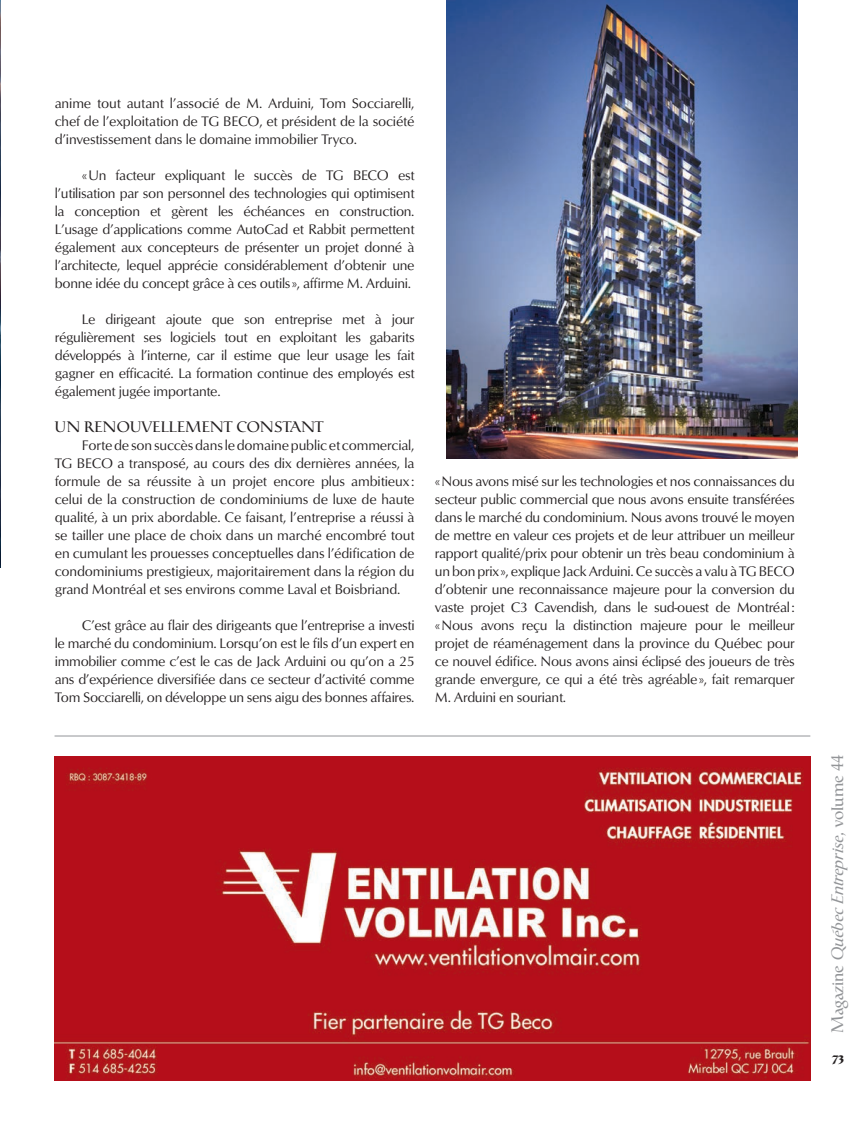
<style>
.page{position:relative;width:864px;height:1134px;background:#fff}
.page>*{position:absolute;margin:0;border:0;box-sizing:border-box;transform-origin:0 0}
.t1{font:16.5px "Catull";letter-spacing:-.01em;color:#939598}
.t2{font:15px "Catull";letter-spacing:.02em;color:#231f20}
.t3{font:14.25px/18px "Opus";letter-spacing:-.02em;color:#231f20;text-align:justify}
.t4{font:700 12px "Catull";color:#231f20}
.s1{font-style:italic}
</style>
<div class="page">
<img style="left:0;top:1px;width:1px;height:566px">
<img style="left:446px;top:0;width:351px;height:459px">
<img style="left:55px;top:756px;width:756px;height:324px">
<hr style="left:55px;top:735px;width:755px;height:1px;background:#939598">
<p class="t3" style="left:55px;top:94px;width:361px">anime tout autant l’associé de M. Arduini, Tom Socciarelli, chef de l’exploitation de TG BECO, et président de la société d’investissement dans le domaine immobilier Tryco.</p>
<p class="t3" style="left:55px;top:166px;width:361px;text-indent:27px">« Un facteur expliquant le succès de TG BECO est l’utilisation par son personnel des technologies qui optimisent la conception et gèrent les échéances en construction.<br>L’usage d’applications comme AutoCad et Rabbit permettent également aux concepteurs de présenter un projet donné à l’architecte, lequel apprécie considérablement d’obtenir une bonne idée du concept grâce à ces outils», affirme M. Arduini.</p>
<p class="t3" style="left:55px;top:310px;width:361px;text-indent:27px">Le dirigeant ajoute que son entreprise met à jour régulièrement ses logiciels tout en exploitant les gabarits développés à l’interne, car il estime que leur usage les fait gagner en efficacité. La formation continue des employés est également jugée importante.</p>
<p class="t2" style="left:55px;top:418px;width:270px">UN RENOUVELLEMENT CONSTANT</p>
<p class="t3" style="left:55px;top:436px;width:361px;text-indent:27px">Forte de son succès dans le domaine public et commercial, TG BECO a transposé, au cours des dix dernières années, la formule de sa réussite à un projet encore plus ambitieux : celui de la construction de condominiums de luxe de haute qualité, à un prix abordable. Ce faisant, l’entreprise a réussi à se tailler une place de choix dans un marché encombré tout en cumulant les prouesses conceptuelles dans l’édification de condominiums prestigieux, majoritairement dans la région du grand Montréal et ses environs comme Laval et Boisbriand.</p>
<p class="t3" style="left:55px;top:616px;width:361px;text-indent:27px">C’est grâce au flair des dirigeants que l’entreprise a investi le marché du condominium. Lorsqu’on est le fils d’un expert en immobilier comme c’est le cas de Jack Arduini ou qu’on a 25 ans d’expérience diversifiée dans ce secteur d’activité comme Tom Socciarelli, on développe un sens aigu des bonnes affaires.</p>
<p class="t3" style="left:435px;top:472px;width:361px">« Nous avons misé sur les technologies et nos connaissances du secteur public commercial que nous avons ensuite transférées dans le marché du condominium. Nous avons trouvé le moyen de mettre en valeur ces projets et de leur attribuer un meilleur rapport qualité/prix pour obtenir un très beau condominium à un bon prix», explique Jack Arduini. Ce succès a valu à TG BECO d’obtenir une reconnaissance majeure pour la conversion du vaste projet C3 Cavendish, dans le sud-ouest de Montréal : « Nous avons reçu la distinction majeure pour le meilleur projet de réaménagement dans la province du Québec pour ce nouvel édifice. Nous avons ainsi éclipsé des joueurs de très grande envergure, ce qui a été très agréable», fait remarquer M. Arduini en souriant.</p>
<p class="t1" style="left:828px;top:1032px;width:280px;rotate:-90deg">Magazine <span class="s1">Québec Entreprise</span>, volume 44</p>
<p class="t4" style="left:831px;top:1051px;width:15px">73</p>
</div>
